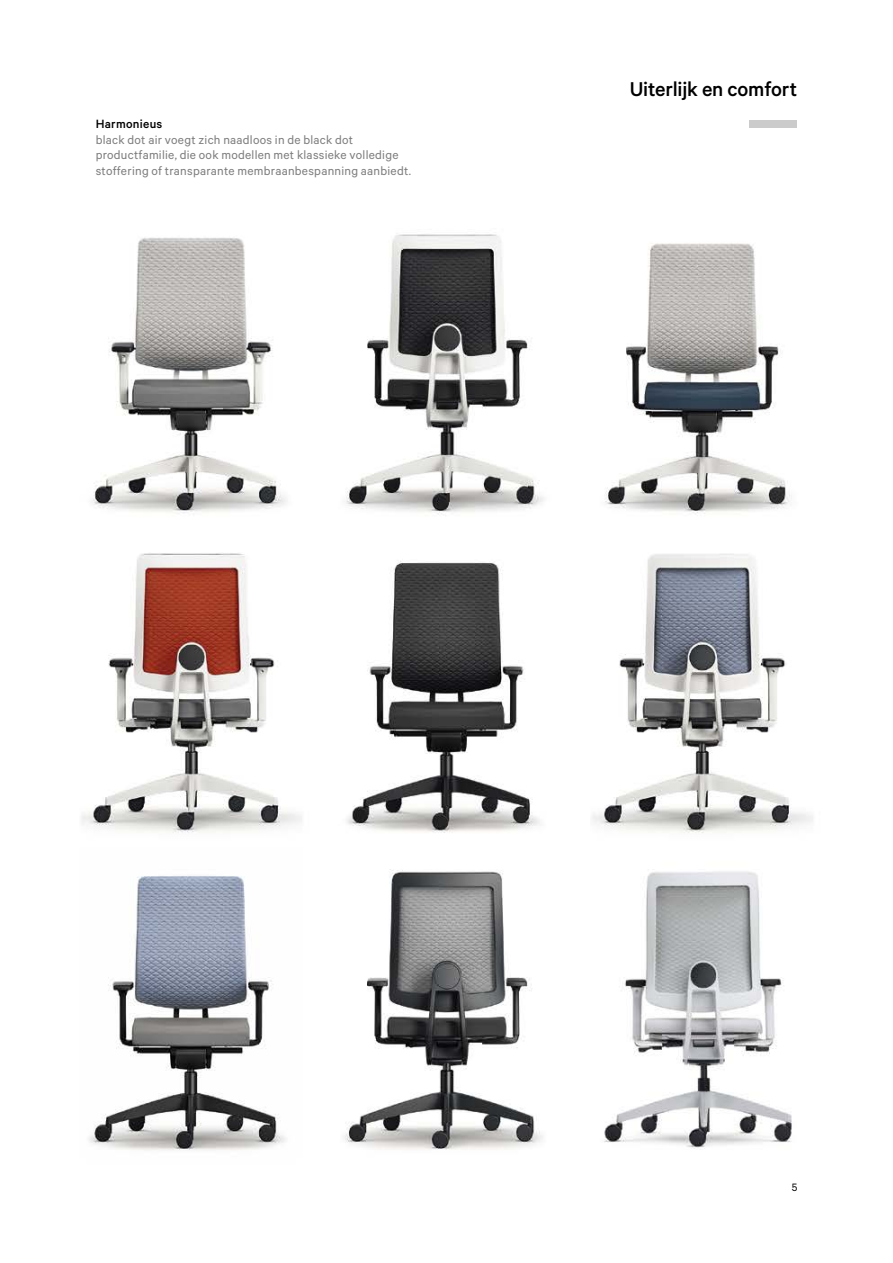
<style>
.page{position:relative;width:893px;height:1263px;background:#fff}
.page>*{position:absolute;margin:0;border:0;box-sizing:border-box;transform-origin:0 0}
.t1{font:500 22.5px "Calibre";letter-spacing:-.01em;color:#000}
.t2{font:13.5px/15.9px "Calibre";letter-spacing:.02em;color:#7c7c7c}
.t3{font:500 13.5px "Calibre";letter-spacing:.02em;color:#000}
.t4{font:12px "Calibre";color:#000}
</style>
<div class="page">
<img style="left:81px;top:234px;width:732px;height:916px">
<div style="left:749px;top:120px;width:48px;height:8px;background:#cbcbcb"></div>
<p class="t3" style="left:96px;top:115px;width:68px">Harmonieus</p>
<p class="t2" style="left:96px;top:131px;width:317px">black dot air voegt zich naadloos in de black dot productfamilie, die ook modellen met klassieke volledige stoffering of transparante membraanbespanning aanbiedt.</p>
<h1 class="t1" style="left:630px;top:76px;width:169px">Uiterlijk en comfort</h1>
<p class="t4" style="left:792px;top:1180px;width:7px">5</p>
</div>
